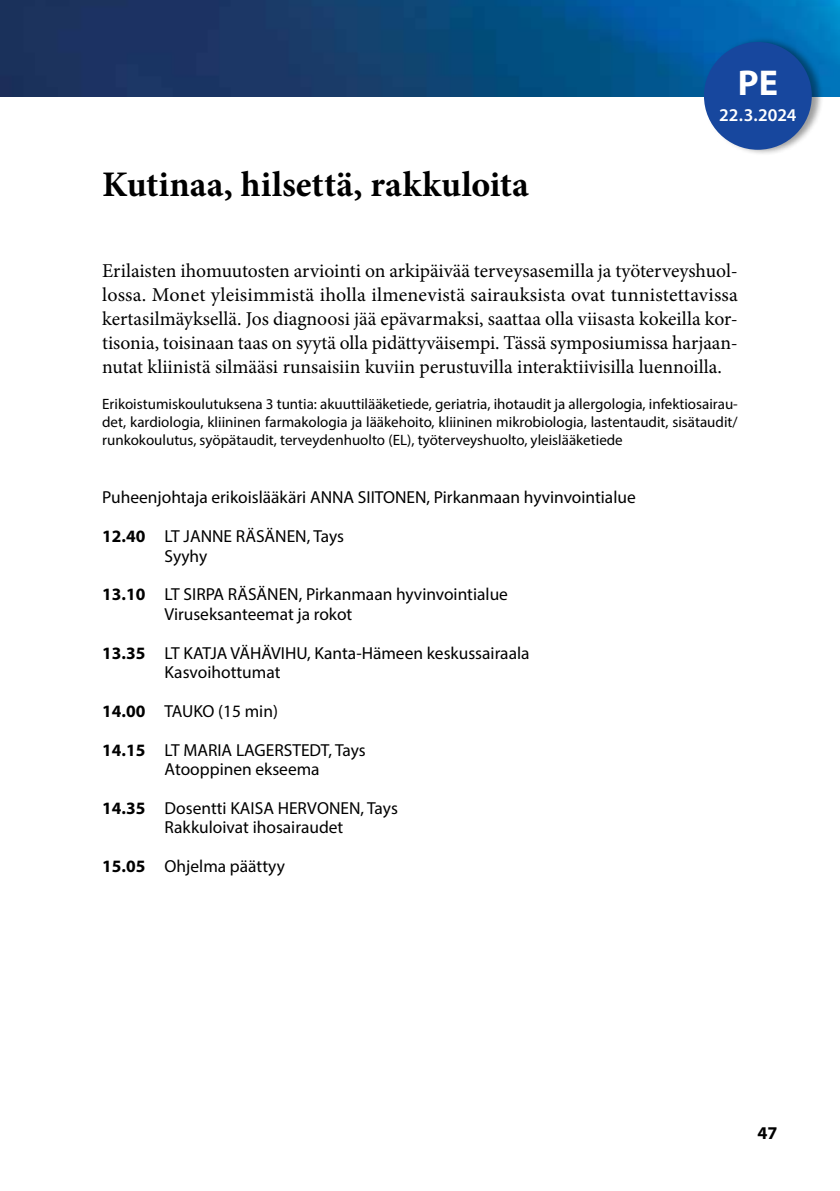
<style>
.page{position:relative;width:840px;height:1191px;background:#fff}
.page>*{position:absolute;margin:0;border:0;box-sizing:border-box;transform-origin:0 0}
.t1{font:700 36px "Minion Pro";letter-spacing:.005em;color:#000}
.t2{font:700 36px "Myriad Pro";color:#fff}
.t3{font:19.6px/24px "Minion Pro";color:#000;text-align:justify}
.t4{font:600 18px "Myriad Pro";letter-spacing:-.005em;color:#fff}
.t5{font:700 18px "Myriad Pro";color:#000}
.t6{font:17.4px/19.4px "Myriad Pro";color:#000}
.t7{font:15px/18px "Myriad Pro";color:#000;text-align:justify}
.s1{font-weight:700}
</style>
<div class="page">
<img style="left:0;top:0;width:839px;height:96px">
<div style="left:703px;top:36px;width:120px;height:120px;background:#000;opacity:.39"></div>
<div style="left:703px;top:42px;width:108px;height:108px;background:#17479e;border-radius:50%"></div>
<h1 class="t1" style="left:102px;top:159px;width:428px">Kutinaa, hilsettä, rakkuloita</h1>
<h1 class="t2" style="left:737px;top:60px;width:42px">PE</h1>
<p class="t4" style="left:718px;top:103px;width:79px">22.3.2024</p>
<p class="t3" style="left:102px;top:259px;width:637px">Erilaisten ihomuutosten arviointi on arkipäivää terveysasemilla ja työterveyshuol&shy;lossa. Monet yleisimmistä iholla ilmenevistä sairauksista ovat tunnistettavissa kertasilmäyksellä. Jos diagnoosi jää epävarmaksi, saattaa olla viisasta kokeilla kor&shy;tisonia, toisinaan taas on syytä olla pidättyväisempi. Tässä symposiumissa harjaan&shy;nutat kliinistä silmääsi runsaisiin kuviin perustuvilla interaktiivisilla luennoilla.</p>
<p class="t7" style="left:102px;top:395px;width:637px">Erikoistumiskoulutuksena 3 tuntia: akuuttilääketiede, geriatria, ihotaudit ja allergologia, infektiosairau&shy;det, kardiologia, kliininen farmakologia ja lääkehoito, kliininen mikrobiologia, lastentaudit, sisätaudit/ runkokoulutus, syöpätaudit, terveydenhuolto (EL), työterveyshuolto, yleislääketiede</p>
<p class="t6" style="left:102px;top:487px;width:535px">Puheenjohtaja erikoislääkäri ANNA SIITONEN, Pirkanmaan hyvinvointialue</p>
<p class="t6" style="left:164px;top:526px;width:181px;text-indent:-62px"><span class="s1">12.40</span> LT JANNE RÄSÄNEN, Tays<br>Syyhy</p>
<p class="t6" style="left:164px;top:584px;width:345px;text-indent:-62px"><span class="s1">13.10</span> LT SIRPA RÄSÄNEN, Pirkanmaan hyvinvointialue<br>Viruseksanteemat ja rokot</p>
<p class="t6" style="left:164px;top:643px;width:366px;text-indent:-62px"><span class="s1">13.35</span> LT KATJA VÄHÄVIHU, Kanta-Hämeen keskussairaala<br>Kasvoihottumat</p>
<p class="t6" style="left:102px;top:701px;width:177px"><span class="s1">14.00</span> TAUKO (15 min)</p>
<p class="t6" style="left:164px;top:740px;width:202px;text-indent:-62px"><span class="s1">14.15</span> LT MARIA LAGERSTEDT, Tays<br>Atooppinen ekseema</p>
<p class="t6" style="left:102px;top:798px;width:297px;text-align:center"><span class="s1">14.35</span> Dosentti KAISA HERVONEN, Tays<br>Rakkuloivat ihosairaudet</p>
<p class="t6" style="left:102px;top:856px;width:184px"><span class="s1">15.05</span> Ohjelma päättyy</p>
<p class="t5" style="left:757px;top:1121px;width:21px">47</p>
</div>
